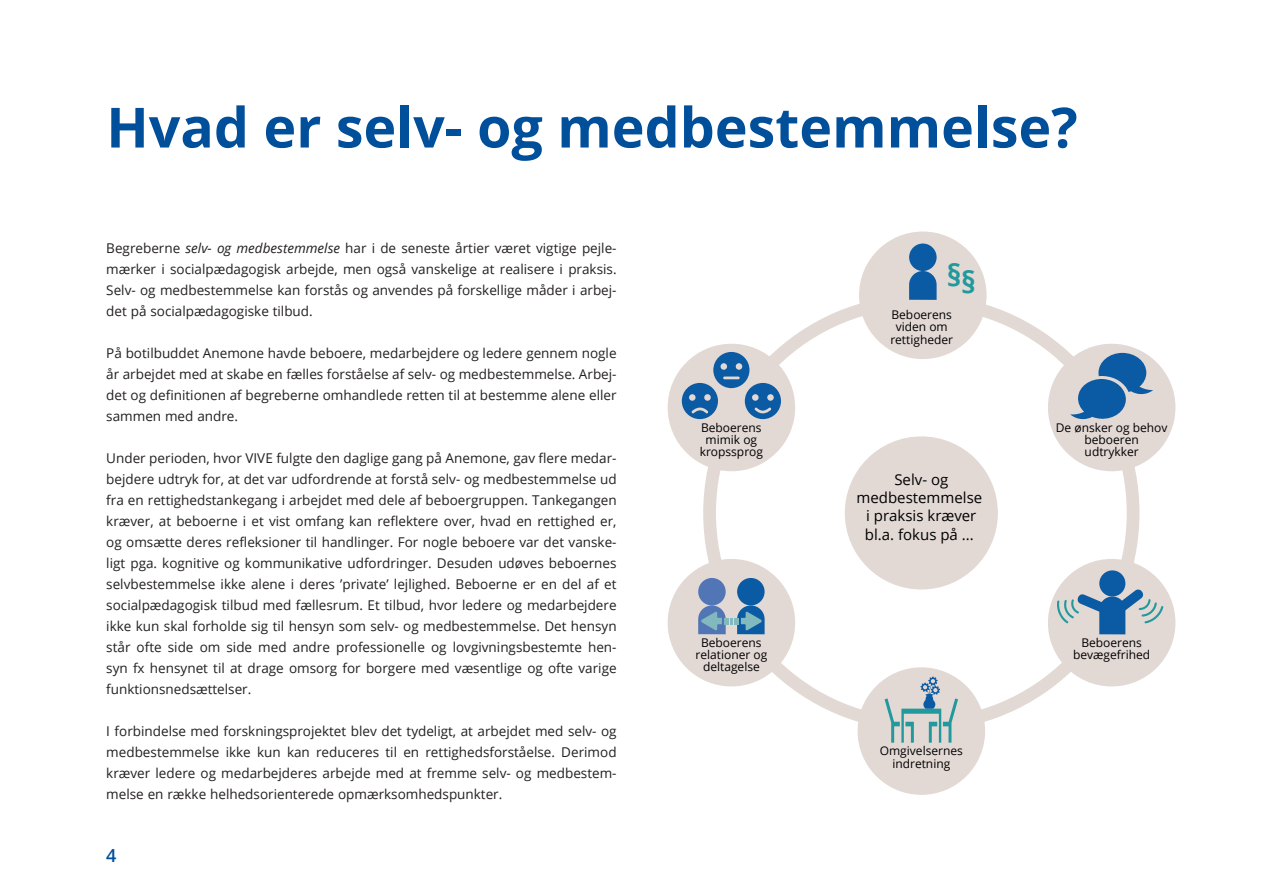
<style>
.page{position:relative;width:1263px;height:893px;background:#fff}
.page>*{position:absolute;margin:0;border:0;box-sizing:border-box;transform-origin:0 0}
.Rubrik_1{font:700 55.5px "Open Sans";color:#004f9b}
.t1{font:700 30px "Open Sans";color:#22999d}
.t2{font:600 18px "Open Sans";color:#004f9b}
.t3{font:15px/18.3px "Open Sans";color:#000001;text-align:center}
.Brød{font:13.5px/21px "Open Sans";color:#231f20;text-align:justify}
.t4{font:12px/12.3px "Open Sans";color:#000001;text-align:center}
.s1{font-style:italic}
</style>
<div class="page">
<svg style="left:703px;top:295px;width:436px;height:428px"></svg>
<div style="left:845px;top:436px;width:153px;height:153px;background:#e2d8d4;border-radius:50%"></div>
<div style="left:668px;top:559px;width:127px;height:127px;background:#e2d8d4;border-radius:50%"></div>
<div style="left:859px;top:232px;width:127px;height:127px;background:#e2d8d4;border-radius:50%"></div>
<div style="left:698px;top:578px;width:28px;height:27px;background:#5175b5;border-radius:50%"></div>
<div style="left:737px;top:578px;width:28px;height:27px;background:#0a5aa4;border-radius:50%"></div>
<div style="left:909px;top:244px;width:27px;height:27px;background:#0a5aa4;border-radius:50%"></div>
<svg style="left:909px;top:271px;width:27px;height:29px"></svg>
<div style="left:1048px;top:559px;width:127px;height:127px;background:#e2d8d4;border-radius:50%"></div>
<div style="left:668px;top:344px;width:127px;height:127px;background:#e2d8d4;border-radius:50%"></div>
<div style="left:857px;top:667px;width:128px;height:128px;background:#e2d8d4;border-radius:50%"></div>
<div style="left:1048px;top:344px;width:127px;height:127px;background:#e2d8d4;border-radius:50%"></div>
<svg style="left:698px;top:605px;width:67px;height:29px"></svg>
<div style="left:682px;top:383px;width:36px;height:36px;background:#0a5aa4;border-radius:50%"></div>
<svg style="left:691px;top:408px;width:17px;height:5px"></svg>
<div style="left:689px;top:394px;width:7px;height:7px;background:#e2d8d4;border-radius:50%"></div>
<div style="left:704px;top:394px;width:7px;height:7px;background:#e2d8d4;border-radius:50%"></div>
<div style="left:713px;top:352px;width:36px;height:36px;background:#0a5aa4;border-radius:50%"></div>
<div style="left:720px;top:363px;width:7px;height:7px;background:#e2d8d4;border-radius:50%"></div>
<div style="left:735px;top:363px;width:7px;height:7px;background:#e2d8d4;border-radius:50%"></div>
<svg style="left:723px;top:377px;width:17px;height:2px"></svg>
<div style="left:745px;top:383px;width:36px;height:36px;background:#0a5aa4;border-radius:50%"></div>
<div style="left:752px;top:394px;width:7px;height:7px;background:#e2d8d4;border-radius:50%"></div>
<div style="left:767px;top:394px;width:7px;height:7px;background:#e2d8d4;border-radius:50%"></div>
<svg style="left:754px;top:407px;width:17px;height:6px"></svg>
<svg style="left:884px;top:676px;width:74px;height:67px"></svg>
<svg style="left:1070px;top:353px;width:83px;height:66px"></svg>
<div style="left:1099px;top:570px;width:26px;height:26px;background:#0a5aa4;border-radius:50%"></div>
<svg style="left:1056px;top:589px;width:108px;height:45px"></svg>
<h2 class="Rubrik_1" style="left:106px;top:88px;width:973px">Hvad er selv- og medbestemmelse?</h2>
<p class="Brød" style="left:106px;top:237px;width:512px">Begreberne <span class="s1">selv- og medbestemmelse</span> har i de seneste årtier været vigtige pejle&shy;mærker i socialpædagogisk arbejde, men også vanskelige at realisere i praksis.<br>Selv- og medbestemmelse kan forstås og anvendes på forskellige måder i arbej&shy;det på socialpædagogiske tilbud.</p>
<p class="Brød" style="left:106px;top:342px;width:512px">På botilbuddet Anemone havde beboere, medarbejdere og ledere gennem nogle år arbejdet med at skabe en fælles forståelse af selv- og medbestemmelse. Arbej&shy;det og definitionen af begreberne omhandlede retten til at bestemme alene eller sammen med andre.</p>
<p class="Brød" style="left:106px;top:447px;width:512px">Under perioden, hvor VIVE fulgte den daglige gang på Anemone, gav flere medar&shy;bejdere udtryk for, at det var udfordrende at forstå selv- og medbestemmelse ud fra en rettighedstankegang i arbejdet med dele af beboergruppen. Tankegangen kræver, at beboerne i et vist omfang kan reflektere over, hvad en rettighed er, og omsætte deres refleksioner til handlinger. For nogle beboere var det vanske&shy;ligt pga. kognitive og kommunikative udfordringer. Desuden udøves beboernes selvbestemmelse ikke alene i deres ’private’ lejlighed. Beboerne er en del af et socialpædagogisk tilbud med fællesrum. Et tilbud, hvor ledere og medarbejdere ikke kun skal forholde sig til hensyn som selv- og medbestemmelse. Det hensyn står ofte side om side med andre professionelle og lovgivningsbestemte hen&shy;syn fx hensynet til at drage omsorg for borgere med væsentlige og ofte varige funktionsnedsættelser.</p>
<p class="Brød" style="left:106px;top:720px;width:512px">I forbindelse med forskningsprojektet blev det tydeligt, at arbejdet med selv- og medbestemmelse ikke kun kan reduceres til en rettighedsforståelse. Derimod kræver ledere og medarbejderes arbejde med at fremme selv- og medbestem&shy;melse en række helhedsorienterede opmærksomhedspunkter.</p>
<h3 class="t2" style="left:106px;top:843px;width:12px">4</h3>
<h2 class="t1" style="left:947px;top:257px;width:30px">§§</h2>
<p class="t4" style="left:700px;top:421px;width:65px">Beboerens mimik og kropssprog</p>
<p class="t4" style="left:890px;top:308px;width:64px">Beboerens viden om rettigheder</p>
<p class="t3" style="left:856px;top:470px;width:127px">Selv- og medbestemmelse i praksis kræver bl.a. fokus på ...</p>
<p class="t4" style="left:1056px;top:421px;width:113px">De ønsker og behov beboeren<br>udtrykker</p>
<p class="t4" style="left:695px;top:636px;width:73px">Beboerens relationer og deltagelse</p>
<p class="t4" style="left:1073px;top:636px;width:79px">Beboerens bevægefrihed</p>
<p class="t4" style="left:880px;top:744px;width:85px">Omgivelsernes indretning</p>
</div>
